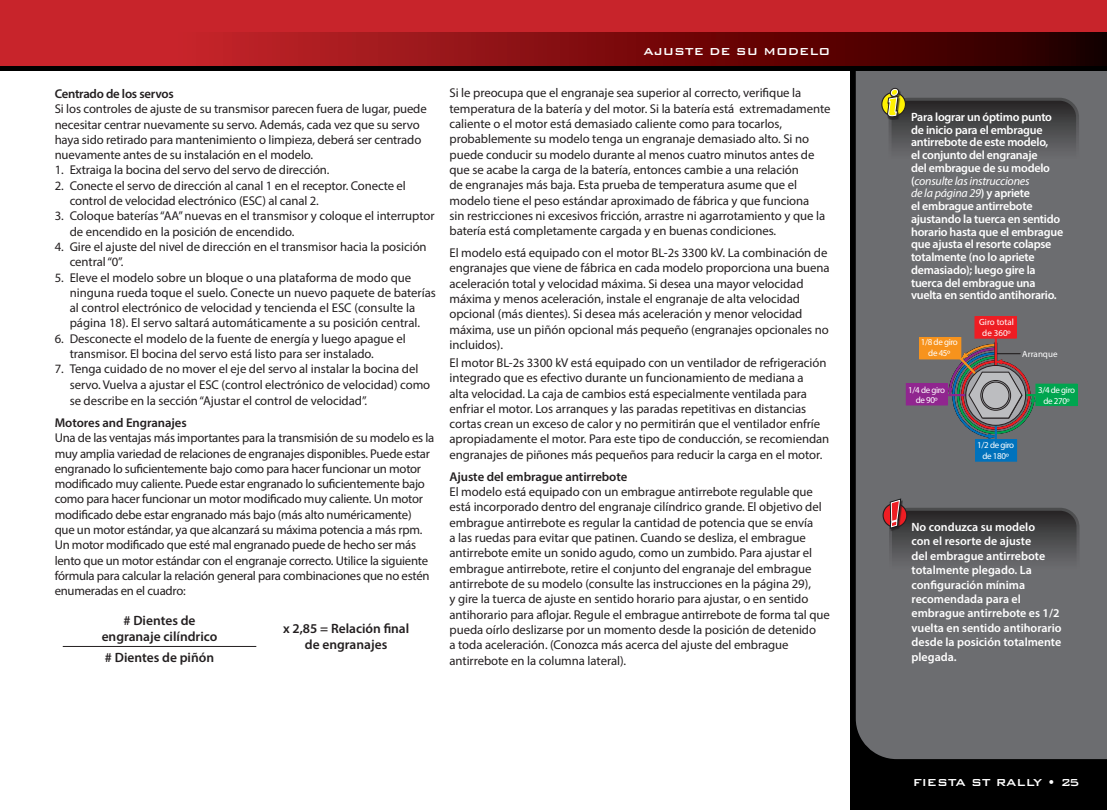
<style>
.page{position:relative;width:1107px;height:810px;background:#fff}
.page>*{position:absolute;margin:0;border:0;box-sizing:border-box;transform-origin:0 0}
.t1{font:600 13.5px/16.2px "Myriad Pro";color:#231f20;text-align:center}
.t2{font:500 13.5px "Bank Gothic BT";color:#fff}
.t3{font:12.75px/15.3px "Myriad Pro";letter-spacing:-.005em;color:#231f20}
.t4{font:600 12.75px "Myriad Pro";letter-spacing:-.005em;color:#231f20}
.t5{font:600 12px/12.8px "Myriad Pro";letter-spacing:-.02em;color:#fff}
.t6{font:600 12px/14.4px "Myriad Pro";color:#fff}
.t7{font:9px/10.8px "Myriad Pro";letter-spacing:-.04em;color:#fff;text-align:center}
.t8{font:9px/10.8px "Myriad Pro";color:#fff;text-align:center}
.s1{font-weight:400;font-style:italic}
</style>
<div class="page">
<div style="left:850px;top:13px;width:257px;height:797px;background:#000"></div>
<div style="left:856px;top:71px;width:251px;height:688px;background:#6c6d70"></div>
<div style="left:0;top:0;width:1107px;height:70px;background:#000"></div>
<div style="left:0;top:0;width:1107px;height:51px;background:#c8242b"></div>
<svg style="left:0;top:32px;width:1107px;height:34px;background:#831013"></svg>
<hr style="left:63px;top:646px;width:193px;height:1px;background:#231f20">
<div style="left:889px;top:98px;width:190px;height:84px;border:3px solid #fff;border-radius:18px"></div>
<svg style="left:882px;top:92px;width:23px;height:24px"></svg>
<div style="left:881px;top:92px;width:25px;height:25px;border:1px solid #231f20;border-radius:50%"></div>
<div style="left:888px;top:89px;width:13px;height:31px;background:#231f20;opacity:.75"></div>
<div style="left:890px;top:88px;width:9px;height:9px;border:3px solid #231f20;border-radius:50%"></div>
<div style="left:891px;top:89px;width:7px;height:6px;background:#fff101;border-radius:50%"></div>
<div style="left:891px;top:89px;width:7px;height:7px;border:1px solid #fff;border-radius:50%"></div>
<svg style="left:886px;top:94px;width:192px;height:86px;background:#585856"></svg>
<div style="left:889px;top:508px;width:191px;height:84px;border:3px solid #fff;border-radius:18px"></div>
<svg style="left:883px;top:504px;width:24px;height:23px"></svg>
<div style="left:883px;top:503px;width:24px;height:25px;border:1px solid #231f20;border-radius:50%"></div>
<svg style="left:888px;top:496px;width:190px;height:94px;background:#595659"></svg>
<div style="left:975px;top:317px;width:41px;height:21px;background:#ee1d23"></div>
<div style="left:920px;top:338px;width:41px;height:21px;background:#f7931d"></div>
<div style="left:920px;top:337px;width:41px;height:22px;border:1px solid #f7931d"></div>
<div style="left:906px;top:384px;width:41px;height:21px;background:#90268f"></div>
<div style="left:906px;top:383px;width:42px;height:22px;border:1px solid #90268f"></div>
<div style="left:976px;top:440px;width:41px;height:21px;background:#0072bc"></div>
<div style="left:1036px;top:384px;width:41px;height:22px;background:#00a54f"></div>
<div style="left:996px;top:394px;width:42px;height:2px;border:1px solid #00a54f"></div>
<div style="left:944px;top:394px;width:37px;height:2px;border:1px solid #90268f"></div>
<div style="left:995px;top:333px;width:2px;height:70px;border:1px solid #ee1d23"></div>
<svg style="left:947px;top:343px;width:89px;height:97px;background:#797271"></svg>
<svg style="left:981px;top:380px;width:30px;height:30px"></svg>
<div style="left:980px;top:380px;width:31px;height:31px;border:1px solid #231f20;border-radius:50%"></div>
<div style="left:982px;top:382px;width:27px;height:27px;background:#bcbdc0;border-radius:50%"></div>
<div style="left:982px;top:382px;width:27px;height:27px;border:1px solid #231f20;border-radius:50%"></div>
<p class="t4" style="left:55px;top:86px;width:120px">Centrado de los servos</p>
<p class="t3" style="left:55px;top:101px;width:374px">Si los controles de ajuste de su transmisor parecen fuera de lugar, puede necesitar centrar nuevamente su servo. Además, cada vez que su servo haya sido retirado para mantenimiento o limpieza, deberá ser centrado nuevamente antes de su instalación en el modelo.</p>
<p class="t3" style="left:55px;top:162px;width:276px">1. Extraiga la bocina del servo del servo de dirección.</p>
<p class="t3" style="left:70px;top:178px;width:338px;text-indent:-15px">2. Conecte el servo de dirección al canal 1 en el receptor. Conecte el control de velocidad electrónico (ESC) al canal 2.</p>
<p class="t3" style="left:70px;top:208px;width:366px;text-indent:-15px">3. Coloque baterías “AA” nuevas en el transmisor y coloque el interruptor de encendido en la posición de encendido.</p>
<p class="t3" style="left:70px;top:239px;width:359px;text-indent:-15px">4. Gire el ajuste del nivel de dirección en el transmisor hacia la posición central “0”.</p>
<p class="t3" style="left:70px;top:269px;width:368px;text-indent:-15px">5. Eleve el modelo sobre un bloque o una plataforma de modo que ninguna rueda toque el suelo. Conecte un nuevo paquete de baterías al control electrónico de velocidad y tencienda el ESC (consulte la página 18). El servo saltará automáticamente a su posición central.</p>
<p class="t3" style="left:70px;top:331px;width:338px;text-indent:-15px">6. Desconecte el modelo de la fuente de energía y luego apague el transmisor. El bocina del servo está listo para ser instalado.</p>
<p class="t3" style="left:70px;top:361px;width:362px;line-height:15.8px;text-indent:-15px">7. Tenga cuidado de no mover el eje del servo al instalar la bocina del servo. Vuelva a ajustar el ESC (control electrónico de velocidad) como se describe en la sección “Ajustar el control de velocidad”.</p>
<p class="t4" style="left:55px;top:415px;width:133px">Motores and Engranajes</p>
<p class="t3" style="left:55px;top:430px;width:381px">Una de las ventajas más importantes para la transmisión de su modelo es la muy amplia variedad de relaciones de engranajes disponibles. Puede estar engranado lo suficientemente bajo como para hacer funcionar un motor modificado muy caliente. Puede estar engranado lo suficientemente bajo como para hacer funcionar un motor modificado muy caliente. Un motor modificado debe estar engranado más bajo (más alto numéricamente) que un motor estándar, ya que alcanzará su máxima potencia a más rpm.<br>Un motor modificado que esté mal engranado puede de hecho ser más lento que un motor estándar con el engranaje correcto. Utilice la siguiente fórmula para calcular la relación general para combinaciones que no estén enumeradas en el cuadro:</p>
<p class="t1" style="left:102px;top:612px;width:117px"># Dientes de engranaje cilíndrico</p>
<p class="t1" style="left:283px;top:620px;width:128px">x 2,85 = Relación final de engranajes</p>
<p class="t1" style="left:105px;top:649px;width:111px"># Dientes de piñón</p>
<p class="t2" style="left:643px;top:45px;width:188px">AJUSTE DE SU MODELO</p>
<p class="t3" style="left:450px;top:85px;width:383px">Si le preocupa que el engranaje sea superior al correcto, verifique la temperatura de la batería y del motor. Si la batería está extremadamente caliente o el motor está demasiado caliente como para tocarlos, probablemente su modelo tenga un engranaje demasiado alto. Si no puede conducir su modelo durante al menos cuatro minutos antes de que se acabe la carga de la batería, entonces cambie a una relación<br>de engranajes más baja. Esta prueba de temperatura asume que el modelo tiene el peso estándar aproximado de fábrica y que funciona<br>sin restricciones ni excesivos fricción, arrastre ni agarrotamiento y que la batería está completamente cargada y en buenas condiciones.</p>
<p class="t3" style="left:450px;top:245px;width:382px">El modelo está equipado con el motor BL-2s 3300 kV. La combinación de engranajes que viene de fábrica en cada modelo proporciona una buena aceleración total y velocidad máxima. Si desea una mayor velocidad máxima y menos aceleración, instale el engranaje de alta velocidad opcional (más dientes). Si desea más aceleración y menor velocidad máxima, use un piñón opcional más pequeño (engranajes opcionales no incluidos).</p>
<p class="t3" style="left:450px;top:355px;width:381px">El motor BL-2s 3300 kV está equipado con un ventilador de refrigeración integrado que es efectivo durante un funcionamiento de mediana a<br>alta velocidad. La caja de cambios está especialmente ventilada para enfriar el motor. Los arranques y las paradas repetitivas en distancias cortas crean un exceso de calor y no permitirán que el ventilador enfríe apropiadamente el motor. Para este tipo de conducción, se recomiendan engranajes de piñones más pequeños para reducir la carga en el motor.</p>
<p class="t4" style="left:450px;top:468px;width:179px">Ajuste del embrague antirrebote</p>
<p class="t3" style="left:450px;top:484px;width:382px">El modelo está equipado con un embrague antirrebote regulable que está incorporado dentro del engranaje cilíndrico grande. El objetivo del embrague antirrebote es regular la cantidad de potencia que se envía<br>a las ruedas para evitar que patinen. Cuando se desliza, el embrague antirrebote emite un sonido agudo, como un zumbido. Para ajustar el embrague antirrebote, retire el conjunto del engranaje del embrague antirrebote de su modelo (consulte las instrucciones en la página 29),<br>y gire la tuerca de ajuste en sentido horario para ajustar, o en sentido antihorario para aflojar. Regule el embrague antirrebote de forma tal que pueda oírlo deslizarse por un momento desde la posición de detenido<br>a toda aceleración. (Conozca más acerca del ajuste del embrague antirrebote en la columna lateral).</p>
<p class="t5" style="left:911px;top:110px;width:154px">Para lograr un óptimo punto de inicio para el embrague antirrebote de este modelo,<br>el conjunto del engranaje<br>del embrague de su modelo (<span class="s1">consulte las instrucciones<br>de la página 29</span>) y apriete<br>el embrague antirrebote ajustando la tuerca en sentido horario hasta que el embrague que ajusta el resorte colapse totalmente (no lo apriete demasiado); luego gire la tuerca del embrague una vuelta en sentido antihorario.</p>
<p class="t7" style="left:921px;top:337px;width:38px">1/8 de giro de 45º</p>
<p class="t7" style="left:908px;top:384px;width:38px">1/4 de giro de 90º</p>
<p class="t8" style="left:979px;top:316px;width:36px">Giro total de 360º</p>
<p class="t8" style="left:1022px;top:348px;width:37px">Arranque</p>
<p class="t7" style="left:1038px;top:384px;width:38px">3/4 de giro de 270º</p>
<p class="t7" style="left:977px;top:440px;width:38px">1/2 de giro de 180º</p>
<p class="t6" style="left:912px;top:519px;width:152px">No conduzca su modelo<br>con el resorte de ajuste<br>del embrague antirrebote totalmente plegado. La configuración mínima recomendada para el embrague antirrebote es 1/2 vuelta en sentido antihorario desde la posición totalmente plegada.</p>
<p class="t2" style="left:913px;top:775px;width:168px">FIESTA ST RALLY • 25</p>
</div>
